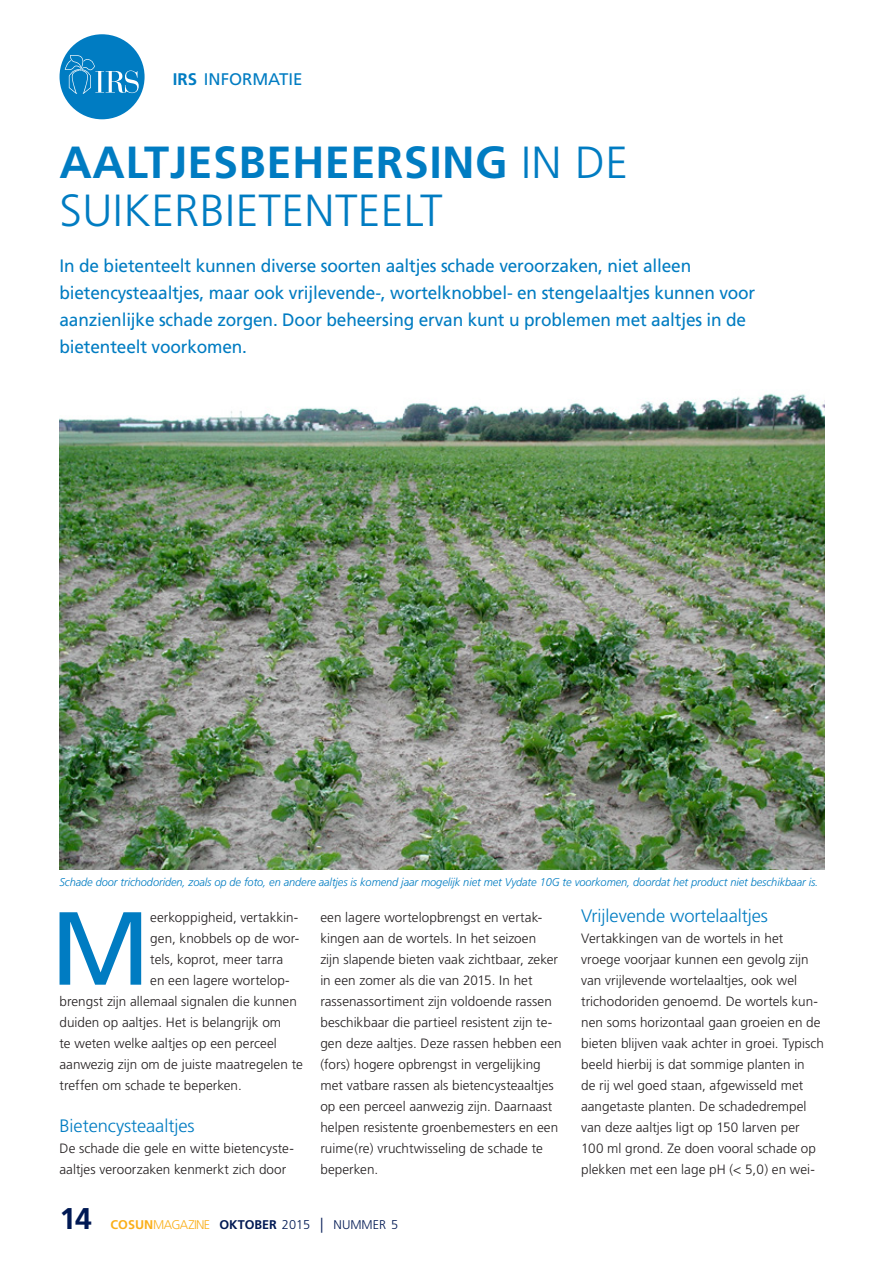
<style>
.page{position:relative;width:893px;height:1263px;background:#fff}
.page>*{position:absolute;margin:0;border:0;box-sizing:border-box;transform-origin:0 0}
.Platte__body__tekst{font:103.8px "Frutiger LT Std";color:#007cc2}
.Kop_tekst{font:300 45px/48px "Frutiger LT Std";letter-spacing:.01em;color:#007cc2}
.t1{font:700 30px "Frutiger LT Std";color:#001954}
.Inleiding{font:18px/27px "Frutiger LT Std";letter-spacing:-.01em;color:#007cc2;scale:.96 1}
.Tussenkop___Quote{font:300 18px "Frutiger LT Std";letter-spacing:-.005em;color:#007cc2}
.t2{font:16.8px "Frutiger LT Std";color:#007cc2}
.Platte__body__tekst-2{font:300 13.5px/21px "Frutiger";letter-spacing:.005em;color:#231f20}
.t3{font:300 12.6px "Frutiger LT Std";letter-spacing:-.03em;color:#faaf18}
.IRS_Onderschrift{font:italic 300 11.25px "Frutiger LT Std";letter-spacing:-.005em;color:#007cc2}
.s1{font-weight:700}
.s2{font-weight:700;color:#001954}
.s3{font-size:12.75px;color:#001954}
.s4{font-size:15px;color:#001954}
.s5{color:#001954}
</style>
<div class="page">
<img style="left:60px;top:393px;width:765px;height:476px">
<div style="left:60px;top:34px;width:85px;height:85px;background:#007cc2;border-radius:50%"></div>
<svg style="left:65px;top:55px;width:74px;height:39px"></svg>
<p class="t2" style="left:173px;top:69px;width:131px"><span class="s1">IRS</span> INFORMATIE</p>
<p class="Kop_tekst" style="left:60px;top:139px;width:570px"><span class="s1">AALTJESBEHEERSING</span> IN DE<br>SUIKERBIETENTEELT</p>
<p class="Inleiding" style="left:60px;top:252px;width:726px">In de bietenteelt kunnen diverse soorten aaltjes schade veroorzaken, niet alleen bietencysteaaltjes, maar ook vrijlevende-, wortelknobbel- en stengelaaltjes kunnen voor aanzienlijke schade zorgen. Door beheersing ervan kunt u problemen met aaltjes in de bietenteelt voorkomen.</p>
<p class="IRS_Onderschrift" style="left:60px;top:876px;width:760px">Schade door trichodoriden, zoals op de foto, en andere aaltjes is komend jaar mogelijk niet met Vydate 10G te voorkomen, doordat het product niet beschikbaar is.</p>
<p class="Platte__body__tekst" style="left:50px;top:888px;width:102px">M</p>
<p class="Platte__body__tekst-2" style="left:150px;top:906px;width:150px">eerkoppigheid, vertakkin-</p>
<p class="Platte__body__tekst-2" style="left:150px;top:927px;width:151px">gen, knobbels op de wor-</p>
<p class="Platte__body__tekst-2" style="left:150px;top:948px;width:135px">tels, koprot, meer tarra</p>
<p class="Platte__body__tekst-2" style="left:150px;top:969px;width:141px">en een lagere wortelop-</p>
<p class="Platte__body__tekst-2" style="left:60px;top:990px;width:239px">brengst zijn allemaal signalen die kunnen</p>
<p class="Platte__body__tekst-2" style="left:60px;top:1011px;width:223px">duiden op aaltjes. Het is belangrijk om</p>
<p class="Platte__body__tekst-2" style="left:60px;top:1032px;width:219px">te weten welke aaltjes op een perceel</p>
<p class="Platte__body__tekst-2" style="left:60px;top:1053px;width:245px">aanwezig zijn om de juiste maatregelen te</p>
<p class="Platte__body__tekst-2" style="left:60px;top:1074px;width:184px">treffen om schade te beperken.</p>
<p class="Tussenkop___Quote" style="left:60px;top:1115px;width:137px">Bietencysteaaltjes</p>
<p class="Platte__body__tekst-2" style="left:60px;top:1137px;width:236px">De schade die gele en witte bietencyste&shy;aaltjes veroorzaken kenmerkt zich door</p>
<p class="Platte__body__tekst-2" style="left:320px;top:906px;width:243px">een lagere wortelopbrengst en vertak&shy;kingen aan de wortels. In het seizoen<br>zijn slapende bieten vaak zichtbaar, zeker in een zomer als die van 2015. In het rassenassortiment zijn voldoende rassen beschikbaar die partieel resistent zijn te&shy;gen deze aaltjes. Deze rassen hebben een (fors) hogere opbrengst in vergelijking met vatbare rassen als bietencysteaaltjes op een perceel aanwezig zijn. Daarnaast helpen resistente groenbemesters en een ruime(re) vruchtwisseling de schade te beperken.</p>
<p class="Tussenkop___Quote" style="left:581px;top:905px;width:188px">Vrijlevende wortelaaltjes</p>
<p class="Platte__body__tekst-2" style="left:581px;top:927px;width:244px">Vertakkingen van de wortels in het vroege voorjaar kunnen een gevolg zijn van vrijlevende wortelaaltjes, ook wel trichodoriden genoemd. De wortels kun&shy;nen soms horizontaal gaan groeien en de bieten blijven vaak achter in groei. Typisch beeld hierbij is dat sommige planten in<br>de rij wel goed staan, afgewisseld met aangetaste planten. De schadedrempel van deze aaltjes ligt op 150 larven per 100 ml grond. Ze doen vooral schade op plekken met een lage pH (&lt; 5,0) en wei-</p>
<h3 class="t1" style="left:60px;top:1201px;width:34px">14</h3>
<p class="t3" style="left:111px;top:1217px;width:289px"><span class="s1">COSUN</span>MAGAZINE <span class="s2">OKTOBER</span> <span class="s3">2015</span> <span class="s4">|</span> <span class="s5">NUMMER</span> <span class="s3">5</span></p>
</div>
